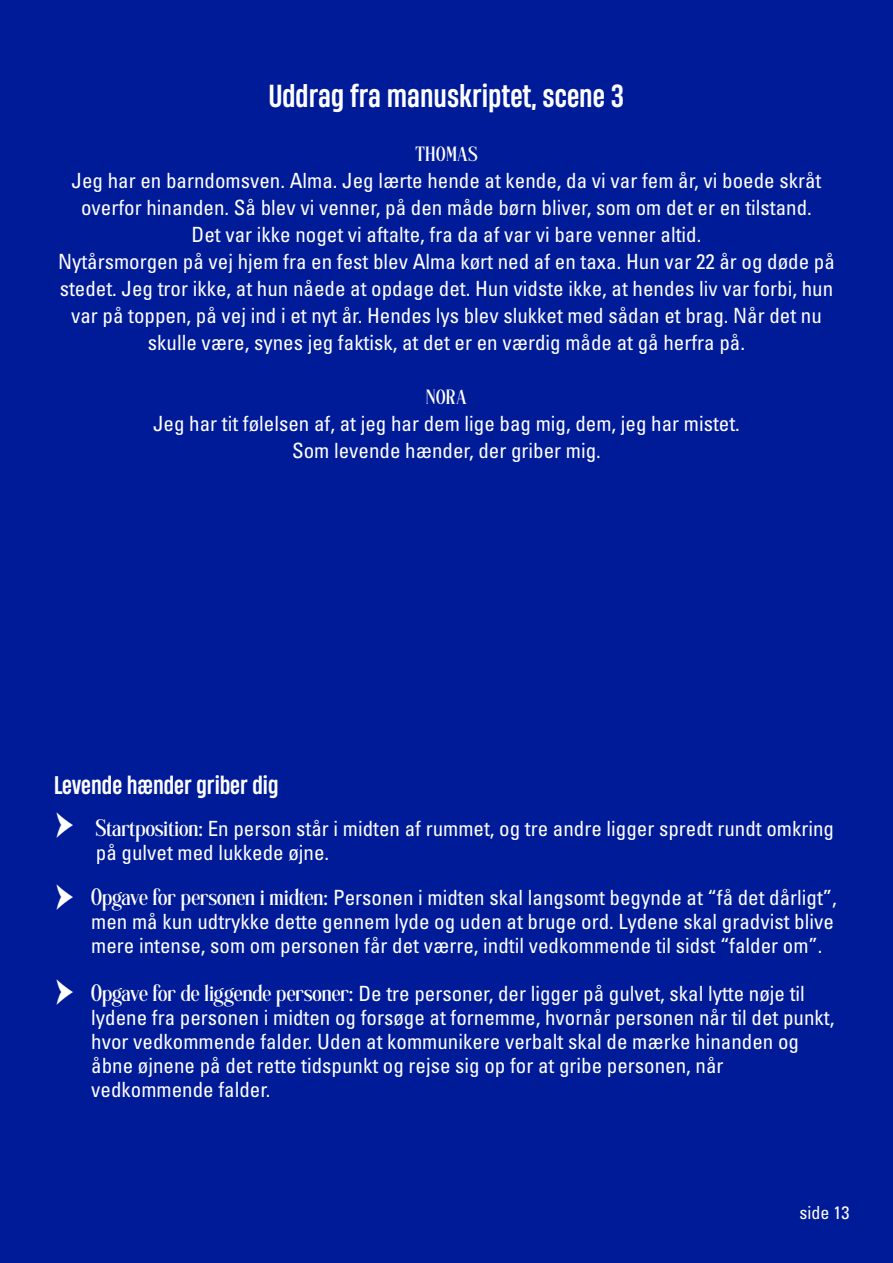
<style>
.page{position:relative;width:893px;height:1263px;background:#001b97}
.page>*{position:absolute;margin:0;border:0;box-sizing:border-box;transform-origin:0 0}
.t1{font:45px "Minion Pro";color:#fff}
.t2{font:700 30px "Heading Pro";color:#fff}
.t3{font:700 24px "Heading Pro";color:#fff}
.t4{font:condensed 21px/27px "Univers LT Std";color:#fff;text-align:center}
.t5{font:19.5px "Brigesta";letter-spacing:.04em;color:#fff}
.t6{font:condensed 18px "Univers LT Std";color:#fff}
.s1{font-family:"Brigesta";font-stretch:normal;font-size:22.5px}
</style>
<div class="page">
<p class="t2" style="left:269px;top:76px;width:357px">Uddrag fra manuskriptet, scene 3</p>
<p class="t5" style="left:415px;top:142px;width:64px">THOMAS</p>
<p class="t4" style="left:72px;top:166px;width:751px">Jeg har en barndomsven. Alma. Jeg lærte hende at kende, da vi var fem år, vi boede skråt overfor hinanden. Så blev vi venner, på den måde børn bliver, som om det er en tilstand.</p>
<p class="t4" style="left:192px;top:220px;width:511px">Det var ikke noget vi aftalte, fra da af var vi bare venner altid.</p>
<p class="t4" style="left:58px;top:247px;width:778px">Nytårsmorgen på vej hjem fra en fest blev Alma kørt ned af en taxa. Hun var 22 år og døde på stedet. Jeg tror ikke, at hun nåede at opdage det. Hun vidste ikke, at hendes liv var forbi, hun var på toppen, på vej ind i et nyt år. Hendes lys blev slukket med sådan et brag. Når det nu skulle være, synes jeg faktisk, at det er en værdig måde at gå herfra på.</p>
<p class="t5" style="left:426px;top:385px;width:42px">NORA</p>
<p class="t4" style="left:153px;top:409px;width:588px">Jeg har tit følelsen af, at jeg har dem lige bag mig, dem, jeg har mistet.</p>
<p class="t4" style="left:292px;top:436px;width:310px">Som levende hænder, der griber mig.</p>
<p class="t3" style="left:54px;top:769px;width:226px">Levende hænder griber dig</p>
<p class="t4" style="left:96px;top:814px;width:740px"><span class="s1">Startposition:</span> En person står i midten af rummet, og tre andre ligger spredt rundt omkring</p>
<p class="t4" style="left:96px;top:838px;width:235px">på gulvet med lukkede øjne.</p>
<p class="t4" style="left:91px;top:883px;width:747px"><span class="s1">Opgave for personen i midten:</span> Personen i midten skal langsomt begynde at “få det dårligt”,</p>
<p class="t4" style="left:91px;top:907px;width:744px">men må kun udtrykke dette gennem lyde og uden at bruge ord. Lydene skal gradvist blive</p>
<p class="t4" style="left:91px;top:931px;width:733px">mere intense, som om personen får det værre, indtil vedkommende til sidst “falder om”.</p>
<p class="t4" style="left:91px;top:979px;width:715px"><span class="s1">Opgave for de liggende personer:</span> De tre personer, der ligger på gulvet, skal lytte nøje til</p>
<p class="t4" style="left:91px;top:1003px;width:744px">lydene fra personen i midten og forsøge at fornemme, hvornår personen når til det punkt,</p>
<p class="t4" style="left:91px;top:1027px;width:709px">hvor vedkommende falder. Uden at kommunikere verbalt skal de mærke hinanden og</p>
<p class="t4" style="left:91px;top:1051px;width:634px">åbne øjnene på det rette tidspunkt og rejse sig op for at gribe personen, når</p>
<p class="t4" style="left:91px;top:1075px;width:181px">vedkommende falder.</p>
<p class="t1" style="left:55px;top:793px;width:21px">→</p>
<p class="t1" style="left:55px;top:865px;width:21px">→</p>
<p class="t1" style="left:55px;top:959px;width:21px">→</p>
<p class="t6" style="left:799px;top:1201px;width:51px">side 13</p>
</div>
